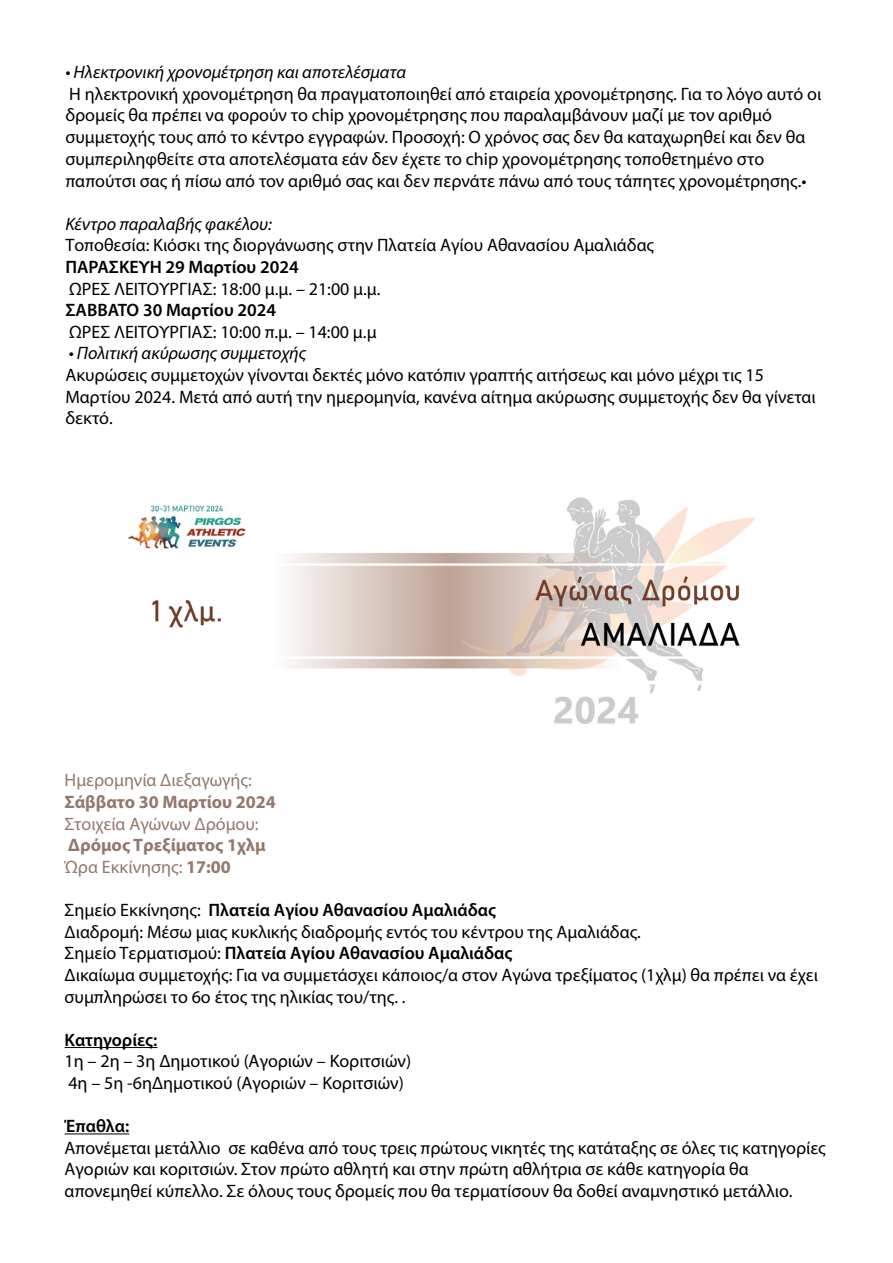
<style>
.page{position:relative;width:893px;height:1263px;background:#fff}
.page>*{position:absolute;margin:0;border:0;box-sizing:border-box;transform-origin:0 0}
.t1{font:18px/21.6px "Myriad Pro";color:#000}
.t2{font:italic 18px "Myriad Pro";color:#000}
.t3{font:600 18px "Myriad Pro";color:#000}
.t4{font:700 18px/21.6px "Myriad Pro";color:#93786c}
.t5{font:18px "Myriad Pro";color:#93786c}
.s1{font-weight:400}
.s2{font-weight:600}
</style>
<div class="page">
<hr style="left:65px;top:1047px;width:92px;height:1px;background:#000">
<hr style="left:65px;top:1133px;width:64px;height:1px;background:#000">
<img style="left:128px;top:497px;width:628px;height:227px">
<p class="t2" style="left:65px;top:61px;width:342px">• Ηλεκτρονική χρονομέτρηση και αποτελέσματα</p>
<p class="t1" style="left:65px;top:82px;width:757px">Η ηλεκτρονική χρονομέτρηση θα πραγματοποιηθεί από εταιρεία χρονομέτρησης. Για το λόγο αυτό οι δρομείς θα πρέπει να φορούν το chip χρονομέτρησης που παραλαμβάνουν μαζί με τον αριθμό συμμετοχής τους από το κέντρο εγγραφών. Προσοχή: Ο χρόνος σας δεν θα καταχωρηθεί και δεν θα συμπεριληφθείτε στα αποτελέσματα εάν δεν έχετε το chip χρονομέτρησης τοποθετημένο στο παπούτσι σας ή πίσω από τον αριθμό σας και δεν περνάτε πάνω από τους τάπητες χρονομέτρησης.•</p>
<p class="t2" style="left:65px;top:213px;width:208px">Κέντρο παραλαβής φακέλου:</p>
<p class="t1" style="left:65px;top:234px;width:590px">Τοποθεσία: Κιόσκι της διοργάνωσης στην Πλατεία Αγίου Αθανασίου Αμαλιάδας</p>
<p class="t3" style="left:65px;top:255px;width:235px">ΠΑΡΑΣΚΕΥΗ 29 Μαρτίου 2024</p>
<p class="t1" style="left:69px;top:277px;width:313px">ΩΡΕΣ ΛΕΙΤΟΥΡΓΙΑΣ: 18:00 μ.μ. – 21:00 μ.μ.</p>
<p class="t3" style="left:65px;top:299px;width:212px">ΣΑΒΒΑΤΟ 30 Μαρτίου 2024</p>
<p class="t1" style="left:69px;top:321px;width:309px">ΩΡΕΣ ΛΕΙΤΟΥΡΓΙΑΣ: 10:00 π.μ. – 14:00 μ.μ</p>
<p class="t2" style="left:69px;top:342px;width:239px">• Πολιτική ακύρωσης συμμετοχής</p>
<p class="t1" style="left:65px;top:364px;width:752px">Ακυρώσεις συμμετοχών γίνονται δεκτές μόνο κατόπιν γραπτής αιτήσεως και μόνο μέχρι τις 15<br>Μαρτίου 2024. Μετά από αυτή την ημερομηνία, κανένα αίτημα ακύρωσης συμμετοχής δεν θα γίνεται δεκτό.</p>
<p class="t5" style="left:65px;top:769px;width:189px">Ημερομηνία Διεξαγωγής:</p>
<p class="t4" style="left:65px;top:791px;width:213px">Σάββατο 30 Μαρτίου 2024</p>
<p class="t5" style="left:65px;top:812px;width:196px">Στοιχεία Αγώνων Δρόμου:</p>
<p class="t4" style="left:65px;top:834px;width:202px">Δρόμος Τρεξίματος 1χλμ<br><span class="s1">Ώρα Εκκίνησης:</span> 17:00</p>
<p class="t1" style="left:65px;top:899px;width:755px">Σημείο Εκκίνησης: <span class="s2">Πλατεία Αγίου Αθανασίου Αμαλιάδας<br></span>Διαδρομή: Μέσω μιας κυκλικής διαδρομής εντός του κέντρου της Αμαλιάδας.<br>Σημείο Τερματισμού: <span class="s2">Πλατεία Αγίου Αθανασίου Αμαλιάδας<br></span>Δικαίωμα συμμετοχής: Για να συμμετάσχει κάποιος/α στον Αγώνα τρεξίματος (1χλμ) θα πρέπει να έχει συμπληρώσει το 6ο έτος της ηλικίας του/της. .</p>
<p class="t3" style="left:65px;top:1028px;width:94px">Κατηγορίες:</p>
<p class="t1" style="left:65px;top:1050px;width:348px">1η – 2η – 3η Δημοτικού (Αγοριών – Κοριτσιών)<br>4η – 5η -6ηΔημοτικού (Αγοριών – Κοριτσιών)</p>
<p class="t3" style="left:65px;top:1115px;width:66px">Έπαθλα:</p>
<p class="t1" style="left:65px;top:1136px;width:763px">Απονέμεται μετάλλιο σε καθένα από τους τρεις πρώτους νικητές της κατάταξης σε όλες τις κατηγορίες<br>Αγοριών και κοριτσιών. Στον πρώτο αθλητή και στην πρώτη αθλήτρια σε κάθε κατηγορία θα απονεμηθεί κύπελλο. Σε όλους τους δρομείς που θα τερματίσουν θα δοθεί αναμνηστικό μετάλλιο.</p>
</div>
